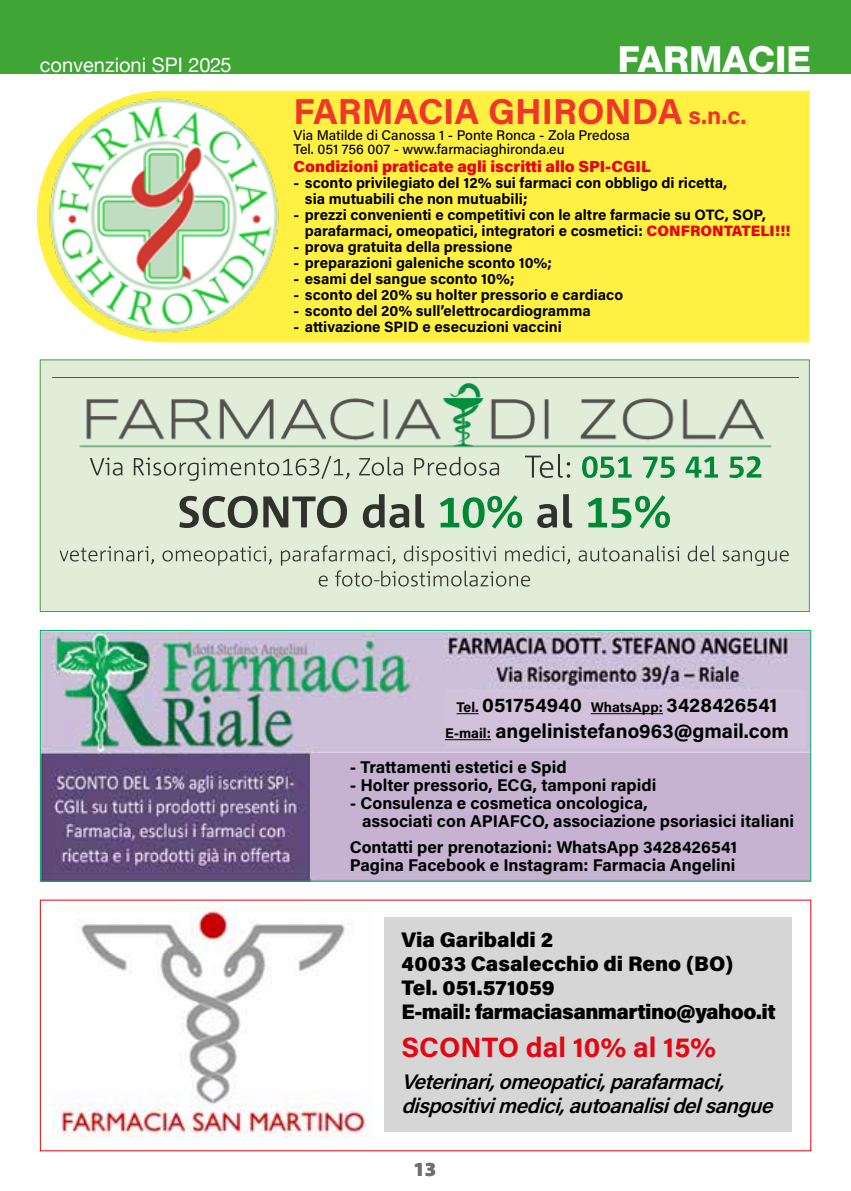
<style>
.page{position:relative;width:851px;height:1191px;background:#fff}
.page>*{position:absolute;margin:0;border:0;box-sizing:border-box;transform-origin:0 0}
.t1{font:700 36px "Acumin Pro";color:#f0352a}
.t2{font:800 36px "Helvetica Neue LT Std";color:#fff}
.t3{font:700 28px "Acumin Pro";color:#e30613}
.t4{font:900 21px/24px "Acumin Pro";letter-spacing:-.005em;color:#000}
.t5{font:italic 600 21px/24px "Acumin Pro";color:#000}
.t6{font:700 20px/26px "Acumin Pro";color:#000;text-align:center}
.t7{font:20px "Helvetica Neue";color:#fff}
.t8{font:900 20px "Myriad Pro";color:#706f6f}
.t9{font:700 17px/18px "Acumin Pro";color:#000}
.t10{font:900 16px "Acumin Pro";color:#e30613}
.t11{font:700 15px/16px "Acumin Pro";color:#000}
.t12{font:500 14px/14px "Acumin Pro";color:#000}
.s1{font-size:24px}
.s2{font-weight:900;color:#e30613}
.s3{font-size:14px}
</style>
<div class="page">
<div style="left:0;top:0;width:850px;height:74px;background:#3fa535"></div>
<div style="left:288px;top:91px;width:521px;height:251px;background:#fff042"></div>
<img style="left:36px;top:91px;width:252px;height:251px">
<div style="left:40px;top:359px;width:769px;height:253px;background:#e2edd9;border:1px solid #3fa535"></div>
<img style="left:59px;top:383px;width:730px;height:204px">
<img style="left:42px;top:632px;width:767px;height:247px">
<div style="left:40px;top:630px;width:771px;height:251px;border:1px solid #00b467"></div>
<div style="left:310px;top:753px;width:499px;height:126px;background:#c6b3d2"></div>
<img style="left:52px;top:907px;width:318px;height:231px">
<div style="left:384px;top:917px;width:407px;height:214px;background:#d6d6d6"></div>
<div style="left:446px;top:689px;width:359px;height:57px;background:#d2c1db"></div>
<svg style="left:456px;top:713px;width:22px;height:1px"></svg>
<hr style="left:590px;top:713px;width:73px;height:1px;background:#000">
<hr style="left:445px;top:739px;width:46px;height:1px;background:#000">
<h3 class="t7" style="left:40px;top:51px;width:193px">convenzioni SPI 2025</h3>
<h1 class="t2" style="left:617px;top:38px;width:195px">FARMACIE</h1>
<h1 class="t1" style="left:293px;top:86px;width:454px">FARMACIA GHIRONDA <span class="s1">s.n.c.</span></h1>
<p class="t12" style="left:293px;top:128px;width:338px">Via Matilde di Canossa 1 - Ponte Ronca - Zola Predosa<br>Tel. 051 756 007 - www.farmaciaghironda.eu</p>
<p class="t10" style="left:293px;top:155px;width:358px">Condizioni praticate agli iscritti allo SPI-CGIL</p>
<p class="t11" style="left:305px;top:174px;width:423px;text-indent:-11px">- sconto privilegiato del 12% sui farmaci con obbligo di ricetta, sia mutuabili che non mutuabili;</p>
<p class="t11" style="left:305px;top:206px;width:487px;text-indent:-11px">- prezzi convenienti e competitivi con le altre farmacie su OTC, SOP, parafarmaci, omeopatici, integratori e cosmetici: <span class="s2">CONFRONTATELI!!!</span></p>
<p class="t11" style="left:293px;top:238px;width:220px">- prova gratuita della pressione</p>
<p class="t11" style="left:293px;top:254px;width:260px">- preparazioni galeniche sconto 10%;</p>
<p class="t11" style="left:293px;top:270px;width:222px">- esami del sangue sconto 10%;</p>
<p class="t11" style="left:293px;top:286px;width:331px">- sconto del 20% su holter pressorio e cardiaco</p>
<p class="t11" style="left:293px;top:302px;width:298px">- sconto del 20% sull’elettrocardiogramma</p>
<p class="t11" style="left:293px;top:318px;width:270px">- attivazione SPID e esecuzioni vaccini</p>
<h3 class="t6" style="left:445px;top:691px;width:345px"><span class="s3">Tel.</span> 051754940 <span class="s3">WhatsApp:</span> 3428426541<br><span class="s3">E-mail:</span> angelinistefano963@gmail.com</h3>
<p class="t9" style="left:350px;top:757px;width:218px">- Trattamenti estetici e Spid</p>
<p class="t9" style="left:350px;top:775px;width:308px">- Holter pressorio, ECG, tamponi rapidi</p>
<p class="t9" style="left:362px;top:793px;width:433px;text-indent:-12px">- Consulenza e cosmetica oncologica,<br>associati con APIAFCO, associazione psoriasici italiani</p>
<p class="t9" style="left:350px;top:837px;width:389px">Contatti per prenotazioni: WhatsApp 3428426541<br>Pagina Facebook e Instagram: Farmacia Angelini</p>
<h3 class="t4" style="left:401px;top:926px;width:376px">Via Garibaldi 2<br>40033 Casalecchio di Reno (BO)<br>Tel. 051.571059<br>E-mail: farmaciasanmartino@yahoo.it</h3>
<h2 class="t3" style="left:401px;top:1027px;width:316px">SCONTO dal 10% al 15%</h2>
<h3 class="t5" style="left:401px;top:1068px;width:379px">Veterinari,omeopatici,parafarmaci, dispositivimedici,autoanalisidelsangue</h3>
<h3 class="t8" style="left:413px;top:1155px;width:24px">13</h3>
</div>
